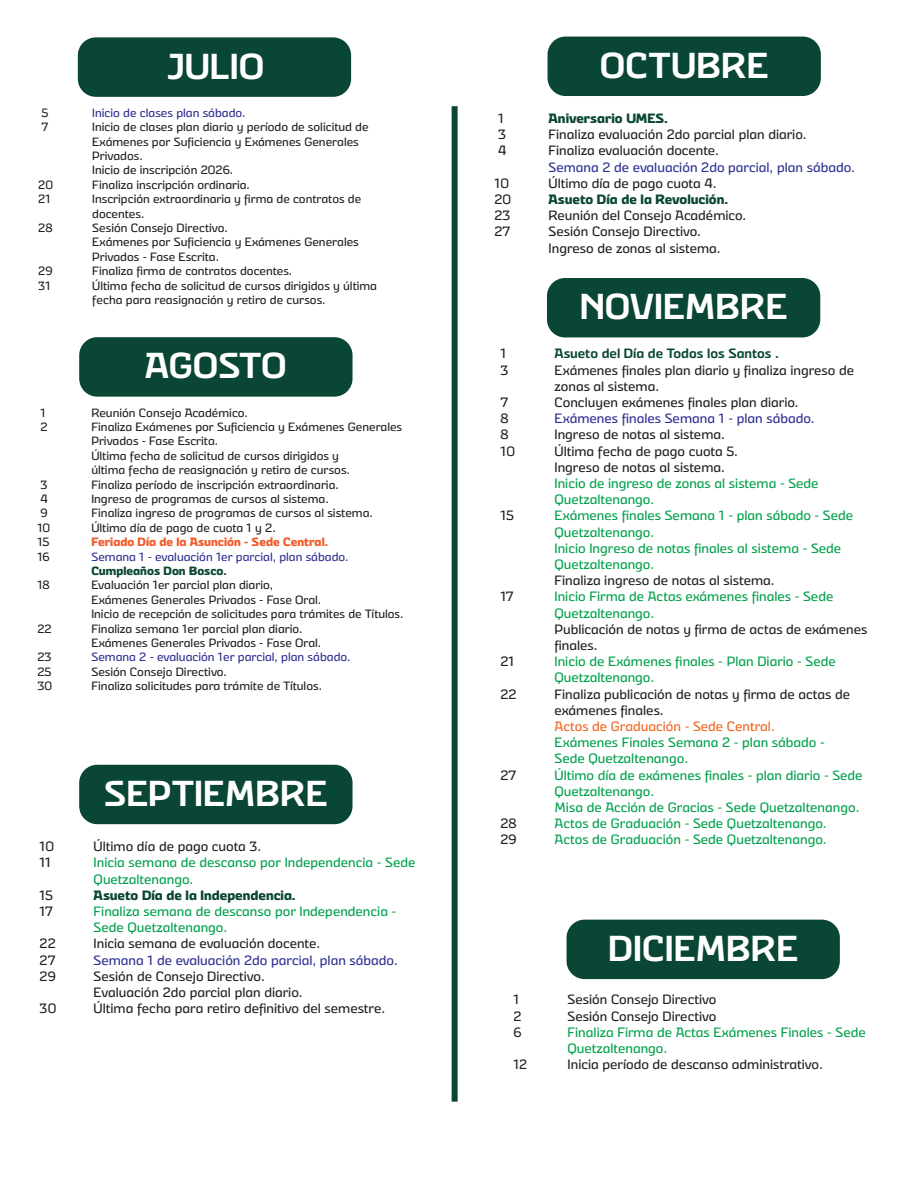
<style>
.page{position:relative;width:918px;height:1188px;background:#fff}
.page>*{position:absolute;margin:0;border:0;box-sizing:border-box;transform-origin:0 0}
.t1{font:700 36px "Eixample Villa";color:#fff}
.t2{font:13.5px/16.2px "Eixample Villa";color:#231f20}
.t3{font:13.5px/16.2px "Eixample Villa";color:#00a14b}
.t4{font:13.5px "Eixample Villa";color:#2e3092}
.t5{font:800 13.5px "Eixample Villa";color:#094635}
.t6{font:13.5px "Eixample Villa";color:#f26522}
.t7{font:700 13.5px "Eixample Villa";color:#094635}
.t8{font:12px/14.4px "Eixample Villa";color:#231f20}
.t9{font:12px "Eixample Villa";color:#2e3092}
.t10{font:800 12px "Eixample Villa";color:#f15a29}
.t11{font:800 12px "Eixample Villa";color:#094635}
</style>
<div class="page">
<div style="left:78px;top:37px;width:273px;height:60px;background:#094635;border-radius:18px"></div>
<div style="left:79px;top:337px;width:274px;height:60px;background:#094635;border-radius:18px"></div>
<div style="left:79px;top:765px;width:274px;height:59px;background:#094635;border-radius:18px"></div>
<div style="left:548px;top:37px;width:273px;height:59px;background:#094635;border-radius:18px"></div>
<div style="left:567px;top:920px;width:273px;height:59px;background:#094635;border-radius:18px"></div>
<div style="left:452px;top:106px;width:6px;height:996px;background:#094635"></div>
<div style="left:547px;top:278px;width:273px;height:59px;background:#094635;border-radius:18px"></div>
<h1 class="t1" style="left:168px;top:43px;width:98px">JULIO</h1>
<p class="t8" style="left:41px;top:105px;width:9px">5</p>
<p class="t9" style="left:92px;top:105px;width:155px">Inicio de clases plan sábado.</p>
<p class="t8" style="left:41px;top:119px;width:8px">7</p>
<p class="t8" style="left:92px;top:119px;width:278px">Inicio de clases plan diario y período de solicitud de Exámenes por Suficiencia y Exámenes Generales Privados.<br>Inicio de inscripción 2026.</p>
<p class="t8" style="left:38px;top:177px;width:16px">20</p>
<p class="t8" style="left:92px;top:177px;width:159px">Finaliza inscripción ordinaria.</p>
<p class="t8" style="left:38px;top:191px;width:14px">21</p>
<p class="t8" style="left:92px;top:191px;width:271px">Inscripción extraordinaria y firma de contratos de docentes.</p>
<p class="t8" style="left:38px;top:220px;width:16px">28</p>
<p class="t8" style="left:92px;top:220px;width:268px">Sesión Consejo Directivo.<br>Exámenes por Suficiencia y Exámenes Generales<br>Privados - Fase Escrita.</p>
<p class="t8" style="left:38px;top:263px;width:16px">29</p>
<p class="t8" style="left:92px;top:263px;width:202px">Finaliza firma de contratos docentes.</p>
<p class="t8" style="left:38px;top:278px;width:14px">31</p>
<p class="t8" style="left:92px;top:278px;width:286px">Última fecha de solicitud de cursos dirigidos y última fecha para reasignación y retiro de cursos.</p>
<h1 class="t1" style="left:145px;top:343px;width:143px">AGOSTO</h1>
<p class="t8" style="left:41px;top:405px;width:7px">1</p>
<p class="t8" style="left:91px;top:405px;width:158px">Reunión Consejo Académico.</p>
<p class="t8" style="left:41px;top:419px;width:9px">2</p>
<p class="t8" style="left:91px;top:419px;width:312px">Finaliza Exámenes por Suficiencia y Exámenes Generales Privados - Fase Escrita.<br>Última fecha de solicitud de cursos dirigidos y<br>última fecha de reasignación y retiro de cursos.</p>
<p class="t8" style="left:41px;top:477px;width:9px">3</p>
<p class="t8" style="left:91px;top:477px;width:249px">Finaliza período de inscripción extraordinaria.</p>
<p class="t8" style="left:41px;top:491px;width:9px">4</p>
<p class="t8" style="left:91px;top:491px;width:239px">Ingreso de programas de cursos al sistema.</p>
<p class="t8" style="left:41px;top:506px;width:9px">9</p>
<p class="t8" style="left:91px;top:506px;width:283px">Finaliza ingreso de programas de cursos al sistema.</p>
<p class="t8" style="left:37px;top:520px;width:14px">10</p>
<p class="t8" style="left:91px;top:520px;width:186px">Último día de pago de cuota 1 y 2.</p>
<p class="t8" style="left:37px;top:534px;width:14px">15</p>
<p class="t10" style="left:91px;top:534px;width:238px">Feriado Día de la Asunción - Sede Central.</p>
<p class="t8" style="left:37px;top:549px;width:14px">16</p>
<p class="t9" style="left:91px;top:549px;width:259px">Semana 1 - evaluación 1er parcial, plan sábado.</p>
<p class="t11" style="left:91px;top:563px;width:137px">Cumpleaños Don Bosco.</p>
<p class="t8" style="left:37px;top:578px;width:14px">18</p>
<p class="t8" style="left:91px;top:578px;width:314px">Evaluación 1er parcial plan diario,<br>Exámenes Generales Privados - Fase Oral.<br>Inicio de recepción de solicitudes para trámites de Títulos.</p>
<p class="t8" style="left:37px;top:621px;width:16px">22</p>
<p class="t8" style="left:91px;top:621px;width:231px">Finaliza semana 1er parcial plan diario.<br>Exámenes Generales Privados - Fase Oral.</p>
<p class="t8" style="left:37px;top:650px;width:16px">23</p>
<p class="t9" style="left:91px;top:649px;width:261px">Semana 2 - evaluación 1er parcial, plan sábado.</p>
<p class="t8" style="left:37px;top:664px;width:16px">25</p>
<p class="t8" style="left:91px;top:664px;width:137px">Sesión Consejo Directivo.</p>
<p class="t8" style="left:37px;top:678px;width:16px">30</p>
<p class="t8" style="left:91px;top:678px;width:232px">Finaliza solicitudes para trámite de Títulos.</p>
<h1 class="t1" style="left:104px;top:770px;width:225px">SEPTIEMBRE</h1>
<p class="t2" style="left:40px;top:838px;width:16px">10</p>
<p class="t2" style="left:94px;top:838px;width:169px">Último día de pago cuota 3.</p>
<p class="t2" style="left:40px;top:854px;width:13px">11</p>
<p class="t3" style="left:94px;top:854px;width:323px">Inicia semana de descanso por Independencia - Sede<br>Quetzaltenango.</p>
<p class="t2" style="left:40px;top:887px;width:15px">15</p>
<p class="t5" style="left:94px;top:886px;width:204px">Asueto Día de la Independencia.</p>
<p class="t2" style="left:40px;top:903px;width:15px">17</p>
<p class="t3" style="left:94px;top:903px;width:304px">Finaliza semana de descanso por Independencia -<br>Sede Quetzaltenango.</p>
<p class="t2" style="left:40px;top:935px;width:18px">22</p>
<p class="t2" style="left:94px;top:935px;width:228px">Inicia semana de evaluación docente.</p>
<p class="t2" style="left:40px;top:951px;width:17px">27</p>
<p class="t4" style="left:94px;top:951px;width:306px">Semana 1 de evaluación 2do parcial, plan sábado.</p>
<p class="t2" style="left:40px;top:968px;width:18px">29</p>
<p class="t2" style="left:94px;top:968px;width:211px">Sesión de Consejo Directivo.<br>Evaluación 2do parcial plan diario.</p>
<p class="t2" style="left:40px;top:1000px;width:18px">30</p>
<p class="t2" style="left:94px;top:1000px;width:293px">Última fecha para retiro definitivo del semestre.</p>
<h1 class="t1" style="left:600px;top:42px;width:170px">OCTUBRE</h1>
<p class="t2" style="left:498px;top:110px;width:7px">1</p>
<p class="t5" style="left:549px;top:109px;width:121px">Aniversario UMES.</p>
<p class="t2" style="left:498px;top:126px;width:10px">3</p>
<p class="t2" style="left:549px;top:126px;width:260px">Finaliza evaluación 2do parcial plan diario.</p>
<p class="t2" style="left:498px;top:142px;width:10px">4</p>
<p class="t2" style="left:549px;top:142px;width:172px">Finaliza evaluación docente.</p>
<p class="t4" style="left:549px;top:158px;width:308px">Semana 2 de evaluación 2do parcial, plan sábado.</p>
<p class="t2" style="left:495px;top:175px;width:16px">10</p>
<p class="t2" style="left:549px;top:175px;width:170px">Último día de pago cuota 4.</p>
<p class="t2" style="left:495px;top:191px;width:18px">20</p>
<p class="t5" style="left:549px;top:190px;width:181px">Asueto Día de la Revolución.</p>
<p class="t2" style="left:495px;top:207px;width:18px">23</p>
<p class="t2" style="left:549px;top:207px;width:199px">Reunión del Consejo Académico.</p>
<p class="t2" style="left:495px;top:223px;width:17px">27</p>
<p class="t2" style="left:549px;top:223px;width:174px">Sesión Consejo Directivo.<br>Ingreso de zonas al sistema.</p>
<h1 class="t1" style="left:580px;top:283px;width:209px">NOVIEMBRE</h1>
<p class="t2" style="left:501px;top:345px;width:7px">1</p>
<p class="t7" style="left:555px;top:345px;width:226px">Asueto del Día de Todos los Santos .</p>
<p class="t2" style="left:501px;top:361px;width:10px">3</p>
<p class="t2" style="left:555px;top:361px;width:301px">Exámenes finales plan diario y finaliza ingreso de zonas al sistema.</p>
<p class="t2" style="left:501px;top:394px;width:9px">7</p>
<p class="t2" style="left:555px;top:394px;width:246px">Concluyen exámenes finales plan diario.</p>
<p class="t2" style="left:501px;top:410px;width:10px">8</p>
<p class="t4" style="left:555px;top:410px;width:262px">Exámenes finales Semana 1 - plan sábado.</p>
<p class="t2" style="left:501px;top:426px;width:10px">8</p>
<p class="t2" style="left:555px;top:426px;width:172px">Ingreso de notas al sistema.</p>
<p class="t2" style="left:501px;top:442px;width:16px">10</p>
<p class="t2" style="left:555px;top:442px;width:185px">Última fecha de pago cuota 5.<br>Ingreso de notas al sistema.</p>
<p class="t3" style="left:555px;top:475px;width:266px">Inicio de ingreso de zonas al sistema - Sede<br>Quetzaltenango.</p>
<p class="t2" style="left:501px;top:507px;width:15px">15</p>
<p class="t3" style="left:555px;top:507px;width:300px">Exámenes finales Semana 1 - plan sábado - Sede<br>Quetzaltenango.<br>Inicio Ingreso de notas finales al sistema - Sede<br>Quetzaltenango.</p>
<p class="t2" style="left:555px;top:572px;width:222px">Finaliza ingreso de notas al sistema.</p>
<p class="t2" style="left:501px;top:588px;width:15px">17</p>
<p class="t3" style="left:555px;top:588px;width:280px">Inicio Firma de Actas exámenes finales - Sede<br>Quetzaltenango.</p>
<p class="t2" style="left:555px;top:621px;width:314px">Publicación de notas y firma de actas de exámenes finales.</p>
<p class="t2" style="left:501px;top:653px;width:16px">21</p>
<p class="t3" style="left:555px;top:653px;width:283px">Inicio de Exámenes finales - Plan Diario - Sede<br>Quetzaltenango.</p>
<p class="t2" style="left:501px;top:685px;width:18px">22</p>
<p class="t2" style="left:555px;top:685px;width:297px">Finaliza publicación de notas y firma de actas de exámenes finales.</p>
<p class="t6" style="left:555px;top:718px;width:222px">Actos de Graduación - Sede Central.</p>
<p class="t3" style="left:555px;top:734px;width:272px">Exámenes Finales Semana 2 - plan sábado -<br>Sede Quetzaltenango.</p>
<p class="t2" style="left:501px;top:766px;width:17px">27</p>
<p class="t3" style="left:555px;top:766px;width:310px">Último día de exámenes finales - plan diario - Sede<br>Quetzaltenango.<br>Misa de Acción de Gracias - Sede Quetzaltenango.</p>
<p class="t2" style="left:501px;top:815px;width:18px">28</p>
<p class="t3" style="left:555px;top:815px;width:274px">Actos de Graduación - Sede Quetzaltenango.</p>
<p class="t2" style="left:501px;top:831px;width:18px">29</p>
<p class="t3" style="left:555px;top:831px;width:274px">Actos de Graduación - Sede Quetzaltenango.</p>
<h1 class="t1" style="left:608px;top:925px;width:191px">DICIEMBRE</h1>
<p class="t2" style="left:514px;top:991px;width:7px">1</p>
<p class="t2" style="left:568px;top:991px;width:150px">Sesión Consejo Directivo</p>
<p class="t2" style="left:514px;top:1007px;width:10px">2</p>
<p class="t2" style="left:568px;top:1007px;width:150px">Sesión Consejo Directivo</p>
<p class="t2" style="left:514px;top:1024px;width:10px">6</p>
<p class="t3" style="left:568px;top:1024px;width:300px">Finaliza Firma de Actas Exámenes Finales - Sede<br>Quetzaltenango.</p>
<p class="t2" style="left:514px;top:1056px;width:15px">12</p>
<p class="t2" style="left:568px;top:1056px;width:257px">Inicia período de descanso administrativo.</p>
</div>
